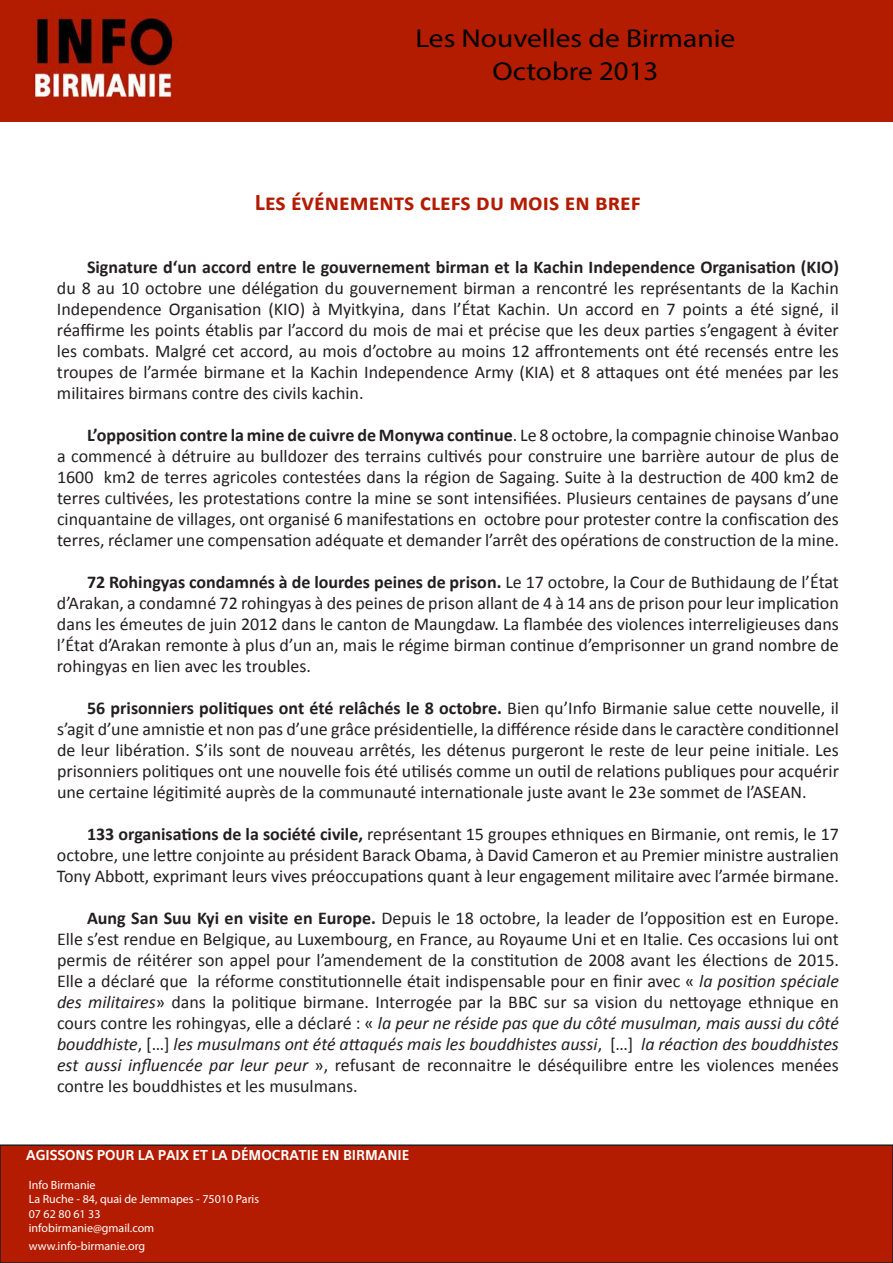
<style>
.page{position:relative;width:893px;height:1263px;background:#fff}
.page>*{position:absolute;margin:0;border:0;box-sizing:border-box;transform-origin:0 0}
.t1{font:25.95px "Myriad Pro";color:#000;scale:1.14 1}
.t2{font:700 24px "Calibri";color:#b31c01}
.t3{font:18px/21px "Calibri";color:#231f20;text-align:justify}
.t4{font:700 13.5px "Eau Sans";color:#fff}
.t5{font:12px "Myriad Pro";color:#fff}
.s1{font-size:27px}
.s2{font-weight:700}
.s3{font-style:italic}
</style>
<div class="page">
<div style="left:0;top:1145px;width:893px;height:118px;background:#b31c01"></div>
<div style="left:0;top:1144px;width:893px;height:119px;border:2px solid #231f20"></div>
<img style="left:0;top:0;width:893px;height:122px">
<p class="t1" style="left:415px;top:23px;width:282px">Les Nouvelles de Birmanie</p>
<p class="t1" style="left:492px;top:55px;width:147px">Octobre <span class="s1">2013</span></p>
<p class="t2" style="left:255px;top:187px;width:388px">Les événements clefs du mois en bref</p>
<p class="t3" style="left:57px;top:257px;width:783px;text-indent:30px"><span class="s2">Signature d‘un accord entre le gouvernement birman et la Kachin Independence Organisation (KIO) </span>du 8 au 10 octobre une délégation du gouvernement birman a rencontré les représentants de la Kachin Independence Organisation (KIO) à Myitkyina, dans l’État Kachin. Un accord en 7 points a été signé, il réaffirme les points établis par l’accord du mois de mai et précise que les deux parties s’engagent à éviter les combats. Malgré cet accord, au mois d’octobre au moins 12 affrontements ont été recensés entre les troupes de l’armée birmane et la Kachin Independence Army (KIA) et 8 attaques ont été menées par les militaires birmans contre des civils kachin.</p>
<p class="t3" style="left:57px;top:425px;width:783px;text-indent:30px"><span class="s2">L’opposition contre la mine de cuivre de Monywa continue</span>. Le 8 octobre, la compagnie chinoise Wanbao a commencé à détruire au bulldozer des terrains cultivés pour construire une barrière autour de plus de 1600 km2 de terres agricoles contestées dans la région de Sagaing. Suite à la destruction de 400 km2 de terres cultivées, les protestations contre la mine se sont intensifiées. Plusieurs centaines de paysans d’une cinquantaine de villages, ont organisé 6 manifestations en octobre pour protester contre la confiscation des terres, réclamer une compensation adéquate et demander l’arrêt des opérations de construction de la mine.</p>
<p class="t3" style="left:57px;top:572px;width:783px;text-indent:30px"><span class="s2">72 Rohingyas condamnés à de lourdes peines de prison.</span> Le 17 octobre, la Cour de Buthidaung de l’État d’Arakan, a condamné 72 rohingyas à des peines de prison allant de 4 à 14 ans de prison pour leur implication dans les émeutes de juin 2012 dans le canton de Maungdaw. La flambée des violences interreligieuses dans l’État d’Arakan remonte à plus d’un an, mais le régime birman continue d’emprisonner un grand nombre de rohingyas en lien avec les troubles.</p>
<p class="t3" style="left:57px;top:698px;width:783px;text-indent:30px"><span class="s2">56 prisonniers politiques ont été relâchés le 8 octobre.</span> Bien qu’Info Birmanie salue cette nouvelle, il s’agit d’une amnistie et non pas d’une grâce présidentielle, la différence réside dans le caractère conditionnel de leur libération. S’ils sont de nouveau arrêtés, les détenus purgeront le reste de leur peine initiale. Les prisonniers politiques ont une nouvelle fois été utilisés comme un outil de relations publiques pour acquérir une certaine légitimité auprès de la communauté internationale juste avant le 23e sommet de l’ASEAN.</p>
<p class="t3" style="left:57px;top:824px;width:783px;text-indent:30px"><span class="s2">133 organisations de la société civile,</span> représentant 15 groupes ethniques en Birmanie, ont remis, le 17 octobre, une lettre conjointe au président Barack Obama, à David Cameron et au Premier ministre australien Tony Abbott, exprimant leurs vives préoccupations quant à leur engagement militaire avec l’armée birmane.</p>
<p class="t3" style="left:57px;top:908px;width:783px;text-indent:30px"><span class="s2">Aung San Suu Kyi en visite en Europe.</span> Depuis le 18 octobre, la leader de l’opposition est en Europe.<br>Elle s’est rendue en Belgique, au Luxembourg, en France, au Royaume Uni et en Italie. Ces occasions lui ont permis de réitérer son appel pour l’amendement de la constitution de 2008 avant les élections de 2015.<br>Elle a déclaré que la réforme constitutionnelle était indispensable pour en finir avec « <span class="s3">la position spéciale des militaires</span>» dans la politique birmane. Interrogée par la BBC sur sa vision du nettoyage ethnique en cours contre les rohingyas, elle a déclaré : « <span class="s3">la peur ne réside pas que du côté musulman, mais aussi du côté bouddhiste</span>, […] <span class="s3">les musulmans ont été attaqués mais les bouddhistes aussi</span>, […] <span class="s3">la réaction des bouddhistes est aussi influencée par leur peur</span> », refusant de reconnaitre le déséquilibre entre les violences menées contre les bouddhistes et les musulmans.</p>
<p class="t4" style="left:26px;top:1147px;width:385px">AGISSONS POUR LA PAIX ET LA DÉMOCRATIE EN BIRMANIE</p>
<p class="t5" style="left:29px;top:1178px;width:68px">Info Birmanie</p>
<p class="t5" style="left:29px;top:1192px;width:232px">La Ruche - 84, quai de Jemmapes - 75010 Paris</p>
<p class="t5" style="left:29px;top:1206px;width:73px">07 62 80 61 33</p>
<p class="t5" style="left:29px;top:1221px;width:127px">infobirmanie@gmail.com</p>
<p class="t5" style="left:29px;top:1239px;width:118px">www.info-birmanie.org</p>
</div>
